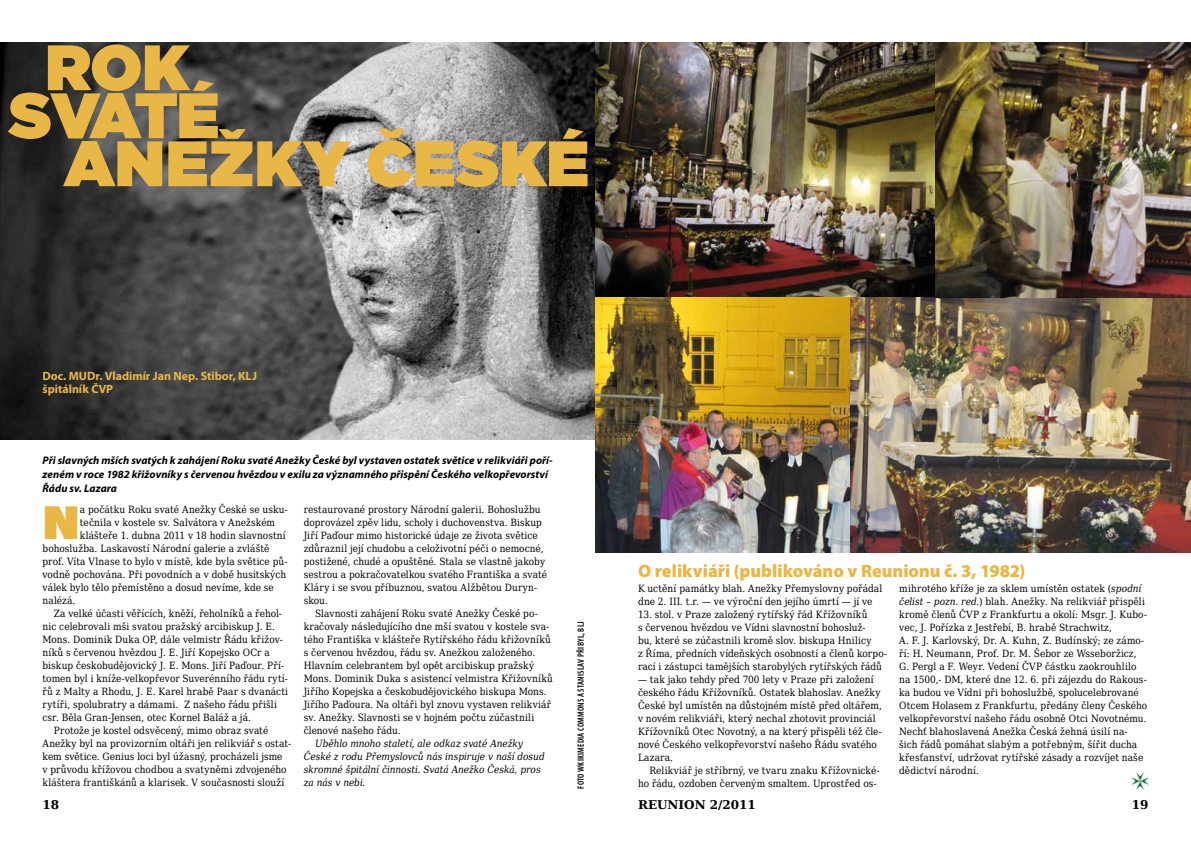
<style>
.page{position:relative;width:1191px;height:842px;background:#fff}
.page>*{position:absolute;margin:0;border:0;box-sizing:border-box;transform-origin:0 0}
.t1{font:900 64px "Gotham";color:#e9b745}
.t2{font:49px "Antique Oli TCE Comp";color:#e9b745}
.t3{font:900 18px "Myriad Pro";color:#e9b745}
.t4{font:700 12px/13px "Myriad Pro";letter-spacing:-.005em;color:#e9b745}
.t5{font:700 12px "DejaVu Serif";color:#000}
.t6{font:italic 700 11px/14px "Myriad Pro";letter-spacing:.005em;color:#000}
.t7{font:10px/13px "DejaVu Serif Condensed";letter-spacing:.01em;color:#000}
.t8{font:italic 10px "DejaVu Serif Condensed";letter-spacing:-.005em;color:#000}
.t9{font:600 condensed 9px "Myriad Pro";letter-spacing:.02em;color:#000}
.s1{font-style:italic}
</style>
<div class="page">
<img style="left:0;top:43px;width:595px;height:397px">
<img style="left:1131px;top:772px;width:17px;height:17px">
<img style="left:595px;top:43px;width:596px;height:255px">
<img style="left:595px;top:298px;width:255px;height:255px">
<img style="left:850px;top:298px;width:340px;height:255px">
<p class="t1" style="left:45px;top:22px;width:145px">ROK</p>
<p class="t1" style="left:9px;top:70px;width:212px">SVATÉ</p>
<p class="t1" style="left:64px;top:118px;width:527px">ANEŽKY ČESKÉ</p>
<p class="t4" style="left:43px;top:369px;width:216px">Doc. MUDr. Vladimír Jan Nep. Stibor, KLJ špitálník ČVP</p>
<p class="t6" style="left:43px;top:453px;width:511px">Při slavných mších svatých k zahájení Roku svaté Anežky České byl vystaven ostatek světice v relikviáři poří&shy;zeném v roce 1982 křižovníky s červenou hvězdou v exilu za významného přispění Českého velkopřevorství<br>Řádu sv. Lazara</p>
<p class="t2" style="left:43px;top:495px;width:39px">N</p>
<p class="t7" style="left:80px;top:503px;width:209px">a počátku Roku svaté Anežky České se usku-</p>
<p class="t7" style="left:80px;top:516px;width:197px">tečnila v kostele sv. Salvátora v Anežském</p>
<p class="t7" style="left:80px;top:529px;width:207px">klášteře 1. dubna 2011 v 18 hodin slavnostní</p>
<p class="t7" style="left:43px;top:542px;width:228px">bohoslužba. Laskavostí Národní galerie a zvláště</p>
<p class="t7" style="left:43px;top:555px;width:246px">prof. Víta Vlnase to bylo v místě, kde byla světice pů-</p>
<p class="t7" style="left:43px;top:568px;width:245px">vodně pochována. Při povodních a v době husitských</p>
<p class="t7" style="left:43px;top:581px;width:233px">válek bylo tělo přemístěno a dosud nevíme, kde se</p>
<p class="t7" style="left:43px;top:594px;width:34px">nalézá.</p>
<p class="t7" style="left:54px;top:607px;width:230px">Za velké účasti věřících, kněží, řeholníků a řehol-</p>
<p class="t7" style="left:43px;top:620px;width:234px">nic celebrovali mši svatou pražský arcibiskup J. E.</p>
<p class="t7" style="left:43px;top:633px;width:242px">Mons. Dominik Duka OP, dále velmistr Řádu křižov-</p>
<p class="t7" style="left:43px;top:646px;width:229px">níků s červenou hvězdou J. E. Jiří Kopejsko OCr a</p>
<p class="t7" style="left:43px;top:659px;width:243px">biskup českobudějovický J. E. Mons. Jiří Paďour. Pří-</p>
<p class="t7" style="left:43px;top:672px;width:247px">tomen byl i kníže-velkopřevor Suverénního řádu rytí-</p>
<p class="t7" style="left:43px;top:685px;width:247px">řů z Malty a Rhodu, J. E. Karel hrabě Paar s dvanácti</p>
<p class="t7" style="left:43px;top:698px;width:236px">rytíři, spolubratry a dámami. Z našeho řádu přišli</p>
<p class="t7" style="left:43px;top:711px;width:210px">csr. Běla Gran-Jensen, otec Kornel Baláž a já.</p>
<p class="t7" style="left:54px;top:724px;width:216px">Protože je kostel odsvěcený, mimo obraz svaté</p>
<p class="t7" style="left:43px;top:737px;width:250px">Anežky byl na provizorním oltáři jen relikviář s ostat-</p>
<p class="t7" style="left:43px;top:750px;width:242px">kem světice. Genius loci byl úžasný, procházeli jsme</p>
<p class="t7" style="left:43px;top:763px;width:245px">v průvodu křížovou chodbou a svatyněmi zdvojeného</p>
<p class="t7" style="left:43px;top:776px;width:243px">kláštera františkánů a klarisek. V současnosti slouží</p>
<p class="t7" style="left:304px;top:503px;width:238px">restaurované prostory Národní galerii. Bohoslužbu</p>
<p class="t7" style="left:304px;top:516px;width:240px">doprovázel zpěv lidu, scholy i duchovenstva. Biskup</p>
<p class="t7" style="left:304px;top:529px;width:236px">Jiří Paďour mimo historické údaje ze života světice</p>
<p class="t7" style="left:304px;top:542px;width:241px">zdůraznil její chudobu a celoživotní péči o nemocné,</p>
<p class="t7" style="left:304px;top:555px;width:243px">postižené, chudé a opuštěné. Stala se vlastně jakoby</p>
<p class="t7" style="left:304px;top:568px;width:245px">sestrou a pokračovatelkou svatého Františka a svaté</p>
<p class="t7" style="left:304px;top:581px;width:235px">Kláry i se svou příbuznou, svatou Alžbětou Duryn-</p>
<p class="t7" style="left:304px;top:594px;width:26px">skou.</p>
<p class="t7" style="left:315px;top:607px;width:224px">Slavnosti zahájení Roku svaté Anežky České po-</p>
<p class="t7" style="left:304px;top:620px;width:247px">kračovaly následujícího dne mší svatou v kostele sva-</p>
<p class="t7" style="left:304px;top:633px;width:249px">tého Františka v klášteře Rytířského řádu křižovníků</p>
<p class="t7" style="left:304px;top:646px;width:233px">s červenou hvězdou, řádu sv. Anežkou založeného.</p>
<p class="t7" style="left:304px;top:659px;width:232px">Hlavním celebrantem byl opět arcibiskup pražský</p>
<p class="t7" style="left:304px;top:672px;width:251px">Mons. Dominik Duka s asistencí velmistra Křižovníků</p>
<p class="t7" style="left:304px;top:685px;width:244px">Jiřího Kopejska a českobudějovického biskupa Mons.</p>
<p class="t7" style="left:304px;top:698px;width:249px">Jiřího Paďoura. Na oltáři byl znovu vystaven relikviář</p>
<p class="t7" style="left:304px;top:711px;width:232px">sv. Anežky. Slavnosti se v hojném počtu zúčastnili</p>
<p class="t7" style="left:304px;top:724px;width:99px">členové našeho řádu.</p>
<p class="t8" style="left:315px;top:736px;width:209px">Uběhlo mnoho staletí, ale odkaz svaté Anežky</p>
<p class="t8" style="left:304px;top:749px;width:242px">České z rodu Přemyslovců nás inspiruje v naší dosud</p>
<p class="t8" style="left:304px;top:762px;width:238px">skromné špitální činnosti. Svatá Anežko Česká, pros</p>
<p class="t8" style="left:304px;top:775px;width:63px">za nás v nebi.</p>
<p class="t9" style="left:576px;top:789px;width:169px;rotate:-90deg">Foto WKIKIMEDIA COMMONS A STANISLAV PŘIBYL, BLJ</p>
<p class="t3" style="left:638px;top:561px;width:389px">O relikviáři (publikováno v Reunionu č. 3, 1982)</p>
<p class="t7" style="left:638px;top:581px;width:246px">K uctění památky blah. Anežky Přemyslovny pořádal dne 2. III. t.r. — ve výroční den jejího úmrtí — jí ve</p>
<p class="t7" style="left:638px;top:607px;width:251px">13. stol. v Praze založený rytířský řád Křížovníků<br>s červenou hvězdou ve Vídni slavnostní bohosluž-<br>bu, které se zúčastnili kromě slov. biskupa Hnilicy<br>z Říma, předních vídeňských osobností a členů korpo&shy;rací i zástupci tamějších starobylých rytířských řádů</p>
<p class="t7" style="left:638px;top:672px;width:237px">— tak jako tehdy před 700 lety v Praze při založení</p>
<p class="t7" style="left:638px;top:685px;width:244px">českého řádu Křížovníků. Ostatek blahoslav. Anežky</p>
<p class="t7" style="left:638px;top:698px;width:245px">České byl umístěn na důstojném místě před oltářem,</p>
<p class="t7" style="left:638px;top:711px;width:239px">v novém relikviáři, který nechal zhotovit provinciál</p>
<p class="t7" style="left:638px;top:724px;width:245px">Křížovníků Otec Novotný, a na který přispěli též čle-</p>
<p class="t7" style="left:638px;top:737px;width:240px">nové Českého velkopřevorství našeho Řádu svatého</p>
<p class="t7" style="left:638px;top:750px;width:36px">Lazara.</p>
<p class="t7" style="left:649px;top:763px;width:232px">Relikviář je stříbrný, ve tvaru znaku Křížovnické-</p>
<p class="t7" style="left:638px;top:776px;width:240px">ho řádu, ozdoben červeným smaltem. Uprostřed os-</p>
<p class="t7" style="left:899px;top:581px;width:249px">mihrotého kříže je za sklem umístěn ostatek (<span class="s1">spodní čelist – pozn. red.</span>) blah. Anežky. Na relikviář přispěli kromě členů ČVP z Frankfurtu a okolí: Msgr. J. Kubo&shy;vec, J. Pořízka z Jestřebí, B. hrabě Strachwitz,<br>A. F. J. Karlovský, Dr. A. Kuhn, Z. Budínský; ze zámo&shy;ří: H. Neumann, Prof. Dr. M. Šebor ze Wsseboržicz, G. Pergl a F. Weyr. Vedení ČVP částku zaokrouhlilo na 1500,- DM, které dne 12. 6. při zájezdu do Rakous&shy;ka budou ve Vídni při bohoslužbě, spolucelebrované Otcem Holasem z Frankfurtu, předány členy Českého velkopřevorství našeho řádu osobně Otci Novotnému.<br>Nechť blahoslavená Anežka Česká žehná úsilí na&shy;šich řádů pomáhat slabým a potřebným, šířit ducha křesťanství, udržovat rytířské zásady a rozvíjet naše dědictví národní.</p>
<p class="t5" style="left:43px;top:795px;width:18px">18</p>
<p class="t5" style="left:638px;top:795px;width:119px">REUNION 2/2011</p>
<p class="t5" style="left:1131px;top:795px;width:18px">19</p>
</div>
